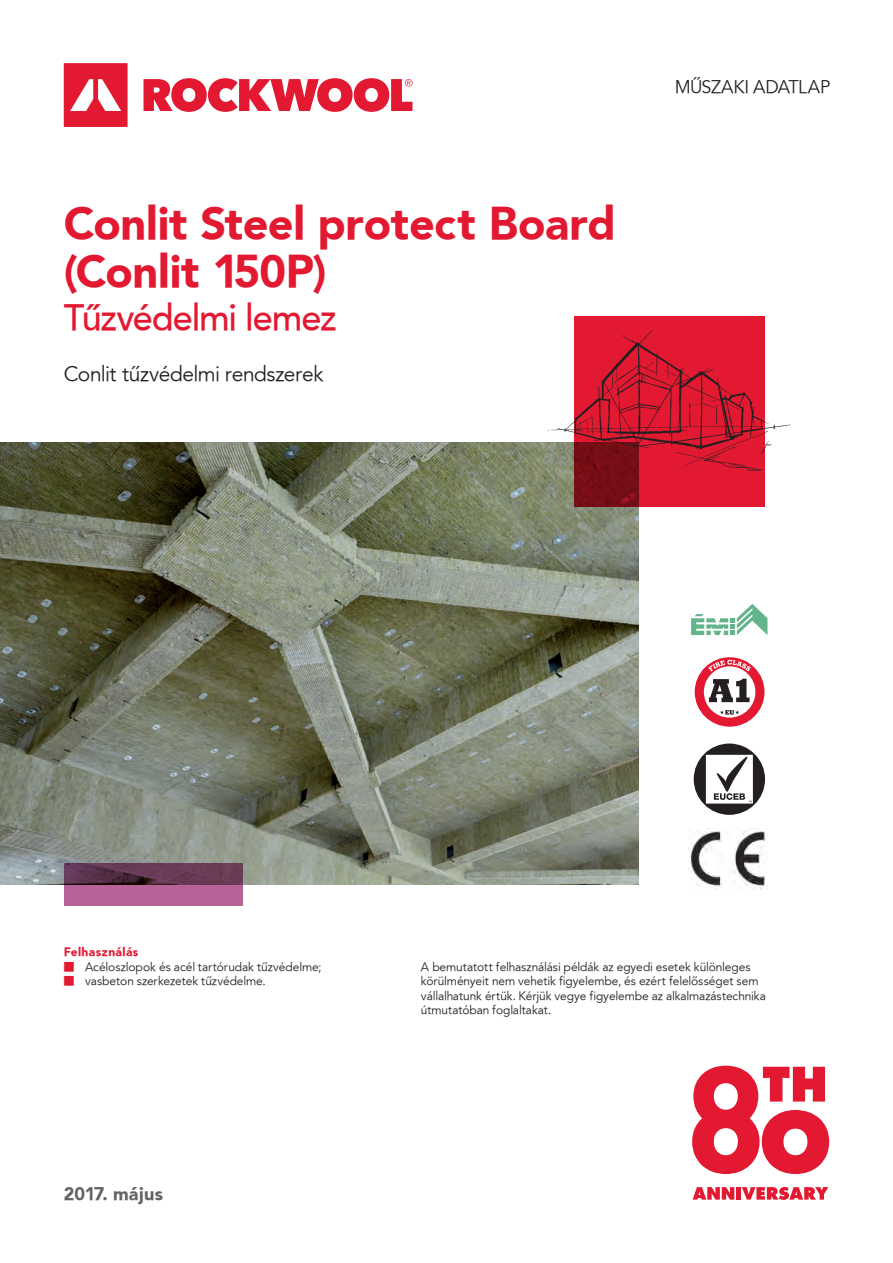
<style>
.page{position:relative;width:893px;height:1263px;background:#fff}
.page>*{position:absolute;margin:0;border:0;box-sizing:border-box;transform-origin:0 0}
.t1{font:45px/48px "Avenir Blk PFL";color:#e21931}
.t2{font:36px "Avenir Md PFL";letter-spacing:.005em;color:#e21931}
.t3{font:21px "Avenir Bk PFL";letter-spacing:.025em;color:#231f20}
.t4{font:18px "Avenir Bk PFL";letter-spacing:.02em;color:#231f20}
.t5{font:18px "Avenir Blk PFL";letter-spacing:.025em;color:#636366}
.kenyér{font:12px/14.4px "Avenir Bk PFL";letter-spacing:.04em;color:#231f20}
.szövegközi_cím{font:12px "Avenir Blk PFL";letter-spacing:.045em;color:#e21931}
</style>
<div class="page">
<img style="left:0;top:442px;width:639px;height:442px">
<svg style="left:64px;top:63px;width:64px;height:64px"></svg>
<svg style="left:144px;top:78px;width:268px;height:34px"></svg>
<svg style="left:574px;top:492px;width:190px;height:14px;fill:#e21931"></svg>
<img style="left:690px;top:830px;width:78px;height:59px">
<svg style="left:695px;top:657px;width:69px;height:70px"></svg>
<svg style="left:694px;top:743px;width:71px;height:72px"></svg>
<img style="left:530px;top:316px;width:261px;height:176px">
<svg style="left:64px;top:863px;width:178px;height:42px"></svg>
<svg style="left:691px;top:604px;width:76px;height:31px"></svg>
<svg style="left:693px;top:1187px;width:41px;height:12px"></svg>
<div style="left:736px;top:1187px;width:5px;height:12px;background:#e21931"></div>
<svg style="left:742px;top:1187px;width:86px;height:13px"></svg>
<svg style="left:692px;top:1066px;width:137px;height:108px"></svg>
<p class="t1" style="left:64px;top:199px;width:553px">Conlit Steel protect Board (Conlit 150P)</p>
<p class="t2" style="left:64px;top:294px;width:273px">Tűzvédelmi lemez</p>
<p class="t3" style="left:64px;top:360px;width:261px">Conlit tűzvédelmi rendszerek</p>
<p class="t4" style="left:675px;top:75px;width:156px">MŰSZAKI ADATLAP</p>
<p class="szövegközi_cím" style="left:64px;top:944px;width:76px">Felhasználás</p>
<p class="kenyér" style="left:85px;top:960px;width:237px">Acéloszlopok és acél tartórudak tűzvédelme;</p>
<p class="kenyér" style="left:85px;top:974px;width:182px">vasbeton szerkezetek tűzvédelme.</p>
<p class="t5" style="left:64px;top:1181px;width:101px">2017. május</p>
<p class="kenyér" style="left:421px;top:960px;width:346px">A bemutatott felhasználási példák az egyedi esetek különleges körülményeit nem vehetik figyelembe, és ezért felelősséget sem vállalhatunk értük. Kérjük vegye figyelembe az alkalmazástechnika útmutatóban foglaltakat.</p>
</div>
